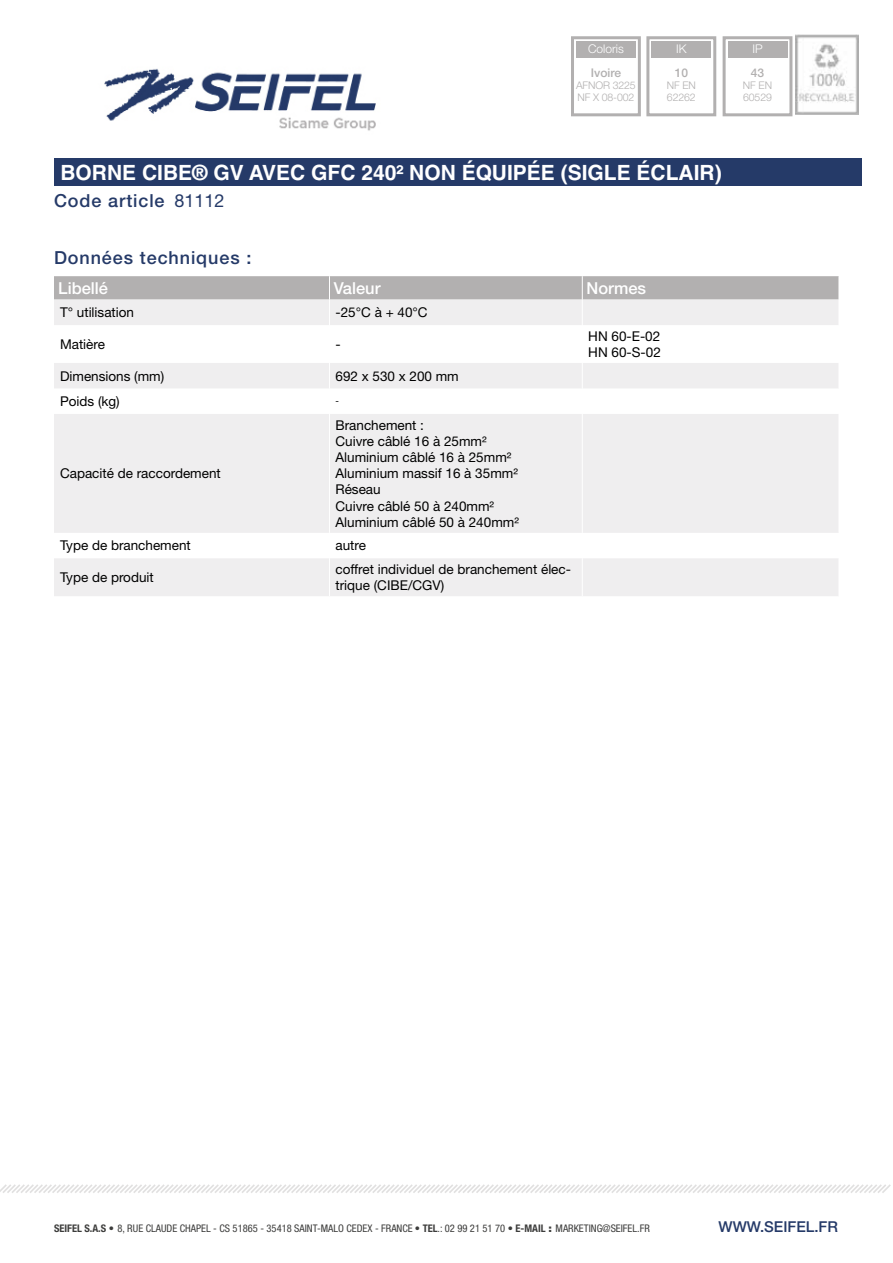
<style>
.page{position:relative;width:893px;height:1263px;background:#fff}
.page>*{position:absolute;margin:0;border:0;box-sizing:border-box;transform-origin:0 0}
.t1{font:700 21px "Helvetica LT Std";color:#fff}
.t2{font:500 18px "Helvetica Neue LT Std";letter-spacing:.05em;color:#253a68}
.t3{font:18px "Helvetica Neue LT Std";color:#253a68}
.t4{font:500 16.5px "Helvetica Neue LT Std";color:#fff}
.t5{font:500 15px "Helvetica Neue LT Std";color:#253a68}
.t6{font:13.5px/16.2px "Helvetica Neue LT Std";color:#000}
.t7{font:300 12px "Helvetica Neue LT Std";color:#fff}
.t8{font:500 12px "Helvetica Neue LT Std";color:#b2b0b0}
.t9{font:condensed 10.5px "Helvetica Neue LT Std";color:#3c3c3b}
.t10{font:300 10.5px/12px "Helvetica Neue LT Std";letter-spacing:-.01em;color:#b2b0b0}
.t11{font:9px "Helvetica Neue LT Std";color:#000}
.s1{font-weight:700}
.s2{font-weight:900;font-stretch:normal}
</style>
<div class="page">
<img style="left:104px;top:68px;width:272px;height:63px">
<svg style="left:0;top:1184px;width:891px;height:9px"></svg>
<div style="left:54px;top:158px;width:807px;height:28px;background:#253a68"></div>
<img style="left:796px;top:35px;width:63px;height:80px">
<div style="left:576px;top:41px;width:60px;height:17px;background:#b2b0b0"></div>
<div style="left:571px;top:36px;width:70px;height:80px;border:3px solid #b2b0b0"></div>
<div style="left:652px;top:41px;width:59px;height:17px;background:#b2b0b0"></div>
<div style="left:646px;top:36px;width:70px;height:80px;border:3px solid #b2b0b0"></div>
<div style="left:728px;top:41px;width:59px;height:17px;background:#b2b0b0"></div>
<div style="left:723px;top:36px;width:69px;height:80px;border:3px solid #b2b0b0"></div>
<svg style="left:54px;top:363px;width:784px;height:233px;fill:#efeeef"></svg>
<svg style="left:329px;top:363px;width:1px;height:51px"></svg>
<svg style="left:582px;top:363px;width:1px;height:51px"></svg>
<hr style="left:329px;top:414px;width:1px;height:119px;background:#fff">
<hr style="left:582px;top:414px;width:1px;height:119px;background:#fff">
<svg style="left:329px;top:533px;width:1px;height:25px"></svg>
<svg style="left:582px;top:533px;width:1px;height:25px"></svg>
<hr style="left:329px;top:558px;width:1px;height:38px;background:#fff">
<hr style="left:582px;top:558px;width:1px;height:38px;background:#fff">
<svg style="left:54px;top:276px;width:785px;height:49px;background:#d2d0d1"></svg>
<p class="t7" style="left:588px;top:41px;width:37px">Coloris</p>
<p class="t8" style="left:591px;top:66px;width:32px">Ivoire</p>
<p class="t10" style="left:576px;top:79px;width:61px">AFNOR 3225<br>NF X 08-002</p>
<p class="t7" style="left:676px;top:41px;width:12px">IK</p>
<p class="t8" style="left:675px;top:66px;width:15px">10</p>
<p class="t10" style="left:667px;top:79px;width:31px">NF EN<br>62262</p>
<p class="t7" style="left:752px;top:41px;width:12px">IP</p>
<p class="t8" style="left:751px;top:66px;width:15px">43</p>
<p class="t10" style="left:743px;top:79px;width:31px">NF EN<br>60529</p>
<h1 class="t1" style="left:60px;top:160px;width:663px">BORNE CIBE® GV AVEC GFC 240² NON ÉQUIPÉE (SIGLE ÉCLAIR)</h1>
<h2 class="t3" style="left:174px;top:190px;width:52px">81112</h2>
<h2 class="t2" style="left:54px;top:190px;width:112px">Code article</h2>
<h2 class="t2" style="left:54px;top:247px;width:199px">Données techniques :</h2>
<p class="t4" style="left:58px;top:278px;width:51px">Libellé</p>
<p class="t4" style="left:334px;top:278px;width:48px">Valeur</p>
<p class="t4" style="left:586px;top:278px;width:61px">Normes</p>
<p class="t6" style="left:60px;top:304px;width:76px">T° utilisation</p>
<p class="t6" style="left:335px;top:304px;width:94px">-25°C à + 40°C</p>
<p class="t6" style="left:60px;top:336px;width:47px">Matière</p>
<p class="t6" style="left:335px;top:336px;width:7px">-</p>
<p class="t6" style="left:588px;top:328px;width:74px">HN 60-E-02<br>HN 60-S-02</p>
<p class="t6" style="left:60px;top:367px;width:106px">Dimensions (mm)</p>
<p class="t6" style="left:335px;top:367px;width:125px">692 x 530 x 200 mm</p>
<p class="t6" style="left:60px;top:393px;width:61px">Poids (kg)</p>
<p class="t11" style="left:335px;top:396px;width:5px">-</p>
<p class="t6" style="left:60px;top:465px;width:162px">Capacité de raccordement</p>
<p class="t6" style="left:335px;top:416px;width:185px">Branchement :<br>Cuivre câblé 16 à 25mm²<br>Aluminium câblé 16 à 25mm²<br>Aluminium massif 16 à 35mm²<br>Réseau<br>Cuivre câblé 50 à 240mm²<br>Aluminium câblé 50 à 240mm²</p>
<p class="t6" style="left:60px;top:537px;width:132px">Type de branchement</p>
<p class="t6" style="left:335px;top:537px;width:32px">autre</p>
<p class="t6" style="left:60px;top:569px;width:95px">Type de produit</p>
<p class="t6" style="left:335px;top:561px;width:237px">coffret individuel de branchement élec&shy;trique (CIBE/CGV)</p>
<p class="t9" style="left:54px;top:1222px;width:597px"><span class="s1">SEIFEL S.A.S</span> <span class="s2">•</span> 8, RUE CLAUDE CHAPEL - CS 51865 - 35418 SAINT-MALO CEDEX - FRANCE • <span class="s1">TEL</span>.: 02 99 21 51 70 • <span class="s1">E-MAIL</span> <span class="s2">:</span> MARKETING@SEIFEL.FR</p>
<p class="t5" style="left:719px;top:1218px;width:121px">WWW.SEIFEL.FR</p>
</div>
